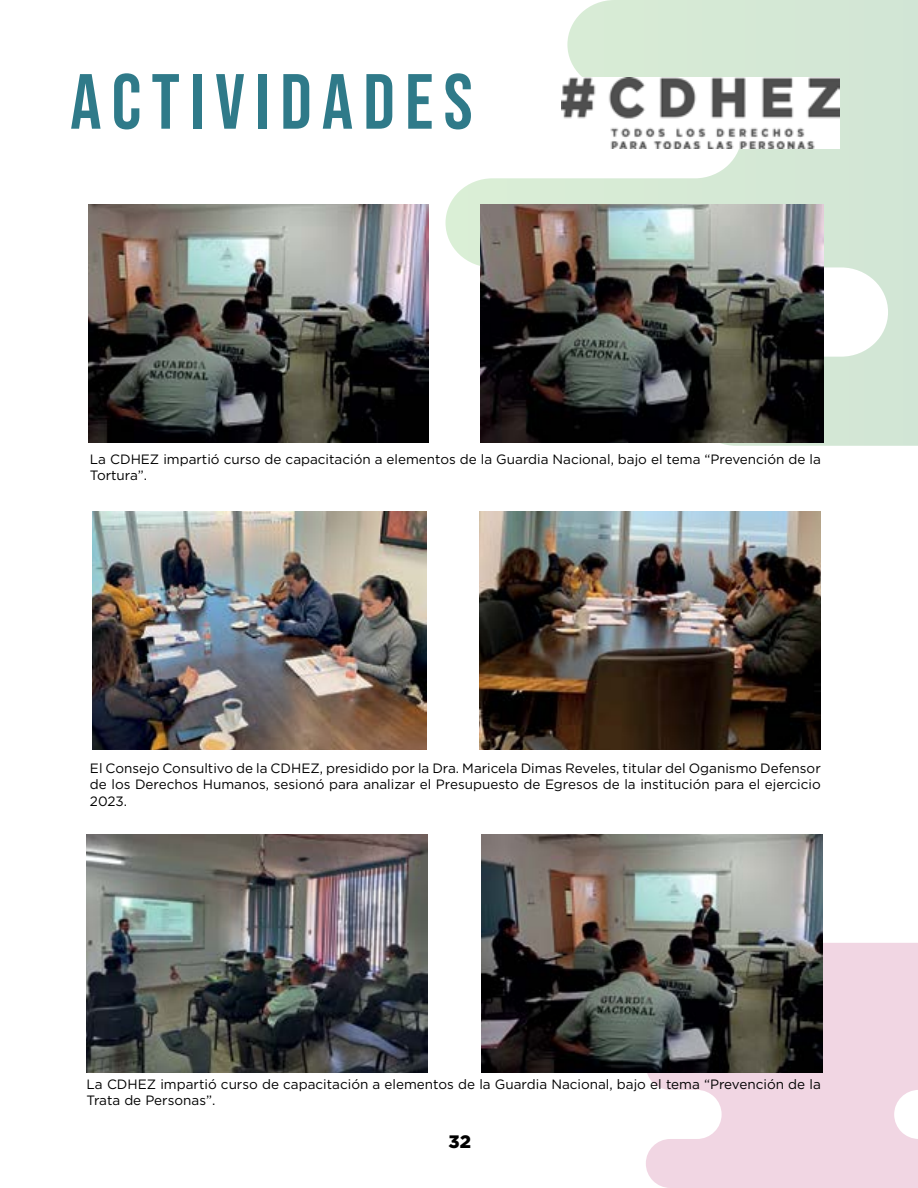
<style>
.page{position:relative;width:918px;height:1188px;background:#fff}
.page>*{position:absolute;margin:0;border:0;box-sizing:border-box;transform-origin:0 0}
.t1{font:78px "Bebas Neue";letter-spacing:.13em;color:#2f7a89}
.t2{font:900 18px "Gotham";color:#000}
.t3{font:13.5px/16.2px "Gotham";color:#000}
</style>
<div class="page">
<svg style="left:446px;top:0;width:472px;height:446px"></svg>
<svg style="left:646px;top:943px;width:272px;height:245px;background:#f0d8e3"></svg>
<img style="left:88px;top:204px;width:341px;height:239px">
<img style="left:480px;top:204px;width:343px;height:239px">
<img style="left:93px;top:511px;width:333px;height:238px">
<img style="left:480px;top:511px;width:341px;height:238px">
<img style="left:87px;top:834px;width:340px;height:238px">
<img style="left:481px;top:834px;width:341px;height:238px">
<img style="left:562px;top:78px;width:278px;height:70px">
<h1 class="t1" style="left:70px;top:58px;width:404px">ACTIVIDADES</h1>
<p class="t3" style="left:90px;top:451px;width:732px">La CDHEZ impartió curso de capacitación a elementos de la Guardia Nacional, bajo el tema “Prevención de la<br>Tortura”.</p>
<p class="t3" style="left:90px;top:760px;width:732px;text-align:justify">El Consejo Consultivo de la CDHEZ, presidido por la Dra. Maricela Dimas Reveles, titular del Oganismo Defensor de los Derechos Humanos, sesionó para analizar el Presupuesto de Egresos de la institución para el ejercicio 2023.</p>
<p class="t3" style="left:87px;top:1075px;width:736px">La CDHEZ impartió curso de capacitación a elementos de la Guardia Nacional, bajo el tema “Prevención de la<br>Trata de Personas”.</p>
<h2 class="t2" style="left:449px;top:1130px;width:24px">32</h2>
</div>
